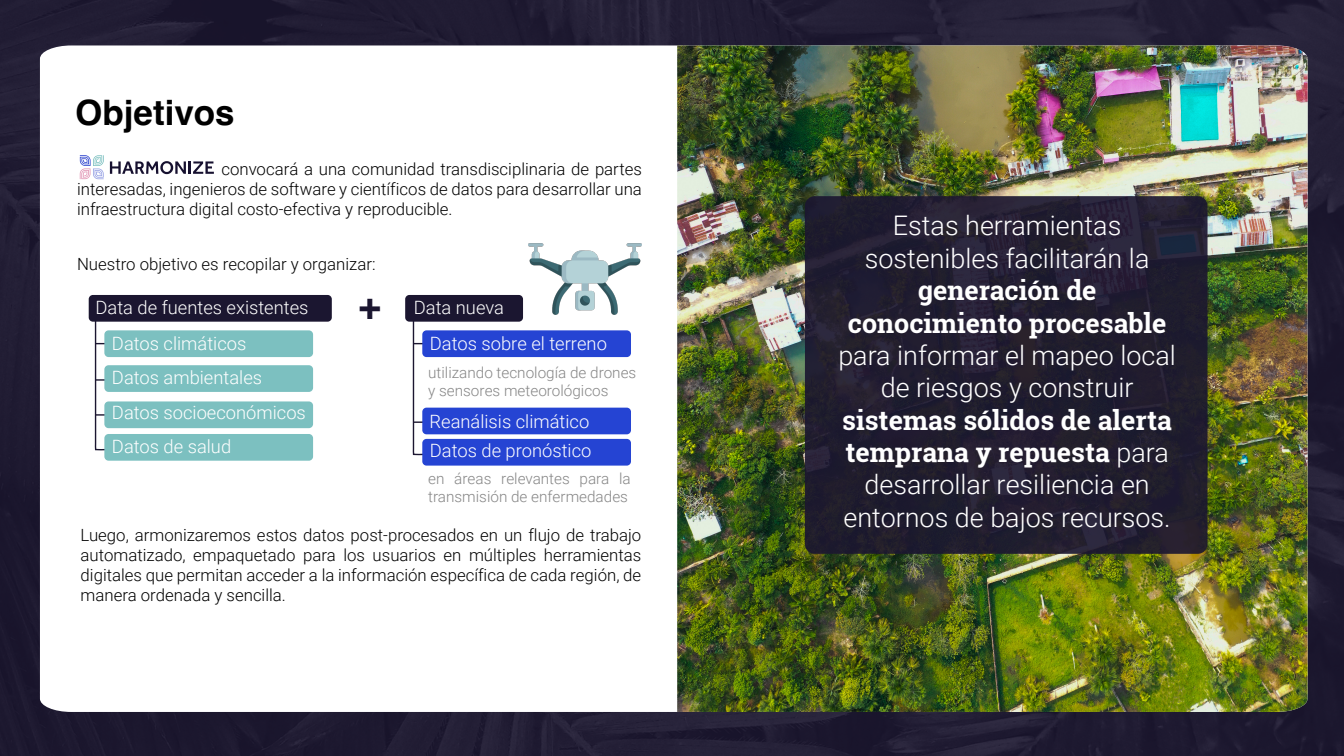
<style>
.page{position:relative;width:1344px;height:756px;background:#fff}
.page>*{position:absolute;margin:0;border:0;box-sizing:border-box;transform-origin:0 0}
.t1{font:700 38.22px "Helvetica";color:#1b1630}
.t2{font:700 35px "Helvetica";color:#000}
.t3{font:300 26.95px/32.3px "Roboto";color:#fff;text-align:center}
.t4{font:700 26.95px/32.3px "Roboto Slab";color:#fff;text-align:center}
.t5{font:300 18.34px/35.8px "Roboto";color:#fff}
.t6{font:300 16.8px/20.2px "Roboto";color:#000;text-align:justify}
.t7{font:300 15.29px/18.3px "Roboto";color:#868686}
.s1{font-family:"Roboto";font-weight:300}
</style>
<div class="page">
<img style="left:0;top:0;width:1344px;height:756px">
<svg style="left:40px;top:45px;width:637px;height:667px"></svg>
<div style="left:89px;top:295px;width:243px;height:27px;background:#1b1630;border-radius:4px"></div>
<div style="left:405px;top:295px;width:118px;height:27px;background:#1b1630;border-radius:4px"></div>
<svg style="left:94px;top:321px;width:13px;height:131px"></svg>
<div style="left:104px;top:330px;width:209px;height:27px;background:#7cc0c0;border-radius:4px"></div>
<div style="left:104px;top:365px;width:209px;height:27px;background:#7cc0c0;border-radius:4px"></div>
<div style="left:104px;top:401px;width:209px;height:27px;background:#7cc0c0;border-radius:4px"></div>
<div style="left:104px;top:434px;width:209px;height:27px;background:#7cc0c0;border-radius:4px"></div>
<svg style="left:412px;top:321px;width:13px;height:136px"></svg>
<div style="left:422px;top:330px;width:209px;height:27px;background:#2544d3;border-radius:4px"></div>
<div style="left:422px;top:408px;width:209px;height:26px;background:#2544d3;border-radius:4px"></div>
<div style="left:422px;top:439px;width:209px;height:27px;background:#2544d3;border-radius:4px"></div>
<svg style="left:80px;top:155px;width:24px;height:24px"></svg>
<svg style="left:110px;top:161px;width:104px;height:13px"></svg>
<img style="left:677px;top:45px;width:631px;height:667px">
<div style="left:805px;top:196px;width:403px;height:358px;background:linear-gradient(to bottom,#241f33,#201d2d);border-radius:10px"></div>
<img style="left:528px;top:222px;width:113px;height:113px">
<h2 class="t2" style="left:75px;top:91px;width:161px">Objetivos</h2>
<p class="t6" style="left:77px;top:158px;width:566px;text-indent:144px">convocará a una comunidad transdisciplinaria de partes interesadas, ingenieros de software y científicos de datos para desarrollar una infraestructura digital costo-efectiva y reproducible.</p>
<p class="t6" style="left:77px;top:253px;width:300px">Nuestro objetivo es recopilar y organizar:</p>
<p class="t5" style="left:112px;top:289px;width:198px;text-indent:-16px">Data de fuentes existentes<br>Datos climáticos</p>
<p class="t5" style="left:112px;top:359px;width:195px;line-height:35.4px">Datos ambientales<br>Datos socioeconómicos</p>
<p class="t5" style="left:112px;top:427px;width:121px">Datos de salud</p>
<h1 class="t1" style="left:358px;top:283px;width:24px">+</h1>
<p class="t5" style="left:414px;top:289px;width:92px">Data nueva</p>
<p class="t5" style="left:430px;top:325px;width:179px">Datos sobre el terreno</p>
<p class="t7" style="left:428px;top:362px;width:210px">utilizando tecnología de drones y sensores meteorológicos</p>
<p class="t5" style="left:430px;top:406px;width:163px;line-height:29.8px">Reanálisis climático<br>Datos de pronóstico</p>
<p class="t7" style="left:428px;top:469px;width:204px">en áreas relevantes para la transmisión de enfermedades</p>
<p class="t6" style="left:81px;top:524px;width:562px">Luego, armonizaremos estos datos post-procesados en un flujo de trabajo automatizado, empaquetado para los usuarios en múltiples herramientas digitales que permitan acceder a la información específica de cada región, de manera ordenada y sencilla.</p>
<h3 class="t3" style="left:865px;top:209px;width:286px">Estas herramientas sostenibles facilitarán la</h3>
<h3 class="t4" style="left:848px;top:274px;width:320px">generación de conocimiento procesable</h3>
<h3 class="t3" style="left:838px;top:338px;width:339px">para informar el mapeo local de riesgos y construir</h3>
<h3 class="t4" style="left:842px;top:403px;width:331px;text-align:left">sistemas sólidos de alerta temprana y repuesta <span class="s1">para</span></h3>
<h3 class="t3" style="left:844px;top:467px;width:329px">desarrollar resiliencia en entornos de bajos recursos.</h3>
</div>
